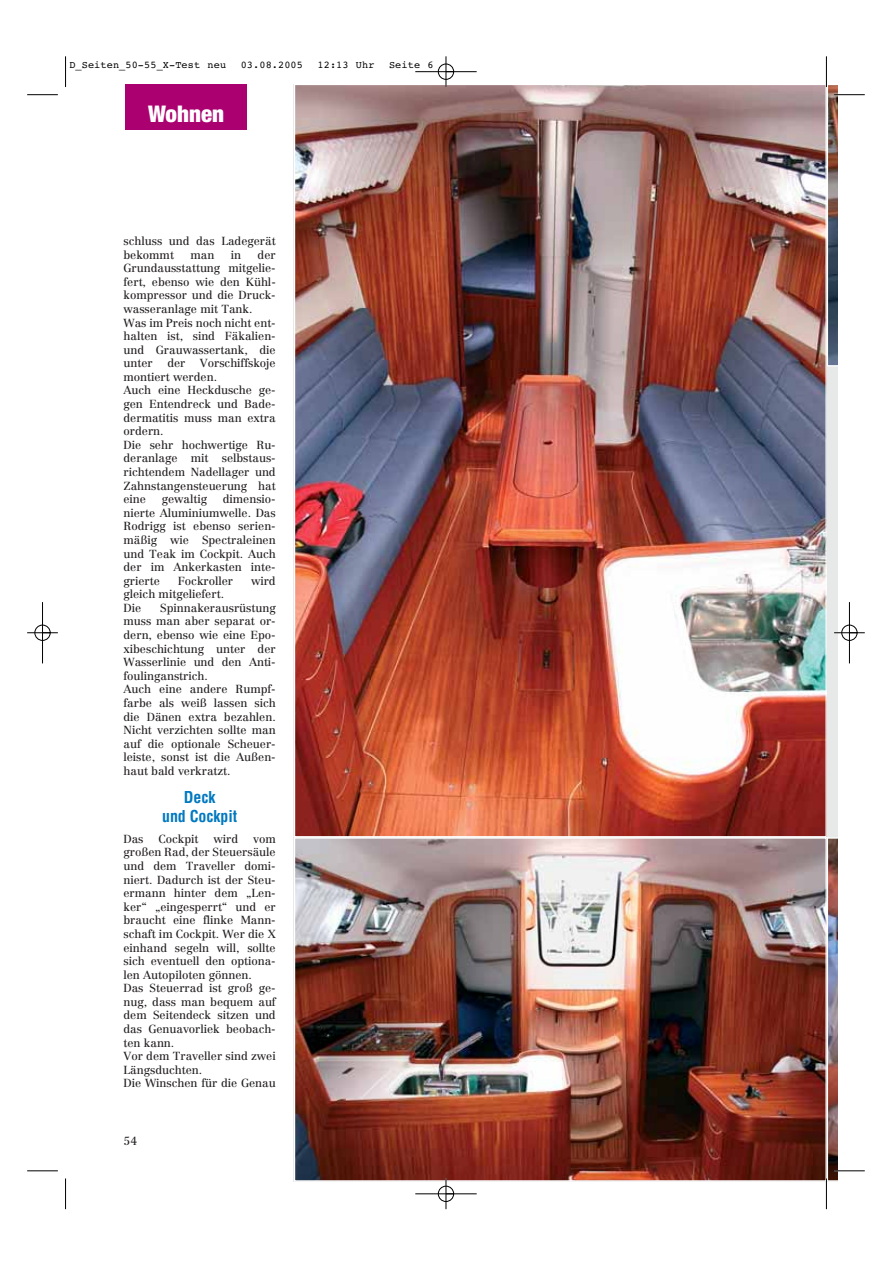
<style>
.page{position:relative;width:893px;height:1263px;background:#fff}
.page>*{position:absolute;margin:0;border:0;box-sizing:border-box;transform-origin:0 0}
.t1{font:900 condensed 22.95px "Helvetica Neue";color:#fff}
.t2{font:700 condensed 16.05px/19px "Helvetica";letter-spacing:-.005em;color:#0078c0;text-align:center}
.t3{font:11.55px/13.6px "Centennial";letter-spacing:-.005em;color:#231f20}
.t4{font:10.2px "Courier";letter-spacing:.01em;color:#000}
</style>
<div class="page">
<div style="left:125px;top:84px;width:122px;height:46px;background:#ab006f"></div>
<img style="left:296px;top:839px;width:528px;height:341px">
<img style="left:296px;top:86px;width:528px;height:749px">
<img style="left:826px;top:838px;width:11px;height:344px">
<svg style="left:826px;top:85px;width:11px;height:281px;background:#777277"></svg>
<hr style="left:65px;top:56px;width:1px;height:31px;background:#000">
<hr style="left:27px;top:94px;width:31px;height:1px;background:#000">
<hr style="left:826px;top:56px;width:1px;height:31px;background:#000">
<hr style="left:834px;top:94px;width:30px;height:1px;background:#000">
<hr style="left:65px;top:1179px;width:1px;height:30px;background:#000">
<hr style="left:27px;top:1171px;width:31px;height:1px;background:#000">
<hr style="left:826px;top:1179px;width:1px;height:30px;background:#000">
<hr style="left:834px;top:1171px;width:30px;height:1px;background:#000">
<hr style="left:415px;top:71px;width:61px;height:1px;background:#000">
<hr style="left:415px;top:1194px;width:61px;height:1px;background:#000">
<hr style="left:42px;top:602px;width:1px;height:61px;background:#000">
<hr style="left:849px;top:602px;width:1px;height:61px;background:#000">
<hr style="left:445px;top:56px;width:1px;height:31px;background:#000">
<hr style="left:445px;top:1178px;width:1px;height:31px;background:#000">
<hr style="left:27px;top:633px;width:31px;height:1px;background:#000">
<hr style="left:834px;top:633px;width:30px;height:1px;background:#000">
<div style="left:438px;top:64px;width:16px;height:16px;border:1px solid #000;border-radius:50%"></div>
<div style="left:438px;top:1186px;width:16px;height:16px;border:1px solid #000;border-radius:50%"></div>
<div style="left:35px;top:625px;width:15px;height:16px;border:1px solid #000;border-radius:50%"></div>
<div style="left:841px;top:625px;width:16px;height:16px;border:1px solid #000;border-radius:50%"></div>
<p class="t4" style="left:69px;top:61px;width:158px">D_Seiten_50-55_X-Test neu</p>
<p class="t4" style="left:241px;top:61px;width:64px">03.08.2005</p>
<p class="t4" style="left:317px;top:61px;width:58px">12:13 Uhr</p>
<p class="t4" style="left:389px;top:61px;width:46px">Seite 6</p>
<h1 class="t1" style="left:148px;top:105px;width:77px">Wohnen</h1>
<p class="t3" style="left:123px;top:235px;width:154px">schluss und das Ladegerät bekommt</p>
<p class="t3" style="left:123px;top:249px;width:154px;text-indent:134px">der<br>Grundausstattung mitgelie&shy;fert, ebenso wie den Kühl&shy;kompressor und die Druck&shy;wasseranlage mit Tank.<br>Was im Preis noch nicht ent&shy;halten ist, sind Fäkalien&shy;und Grauwassertank, die unter</p>
<p class="t3" style="left:190px;top:249px;width:25px">man</p>
<p class="t3" style="left:231px;top:249px;width:12px">in</p>
<p class="t3" style="left:123px;top:357px;width:154px;text-indent:76px">Vorschiffskoje montiert werden.<br>Auch eine Heckdusche ge&shy;gen Entendreck und Bade&shy;dermatitis muss man extra ordern.<br>Die sehr hochwertige Ru&shy;deranlage mit selbstaus&shy;richtendem Nadellager und<br>Zahnstangensteuerung hat eine</p>
<p class="t3" style="left:167px;top:357px;width:20px">der</p>
<p class="t3" style="left:123px;top:493px;width:154px;text-align:justify;text-indent:99px">dimensio&shy;nierte Aluminiumwelle. Das Rodrigg ist ebenso serien&shy;mäßig wie Spectraleinen und Teak im Cockpit. Auch der im Ankerkasten inte&shy;grierte</p>
<p class="t3" style="left:162px;top:493px;width:47px">gewaltig</p>
<p class="t3" style="left:178px;top:575px;width:57px">Fockroller</p>
<p class="t3" style="left:251px;top:575px;width:26px">wird</p>
<p class="t3" style="left:123px;top:588px;width:102px">gleich mitgeliefert.<br>Die</p>
<p class="t3" style="left:123px;top:602px;width:154px;text-indent:37px">Spinnakerausrüstung muss man aber separat or&shy;dern, ebenso wie eine Epo&shy;xibeschichtung unter der<br>Wasserlinie und den Anti&shy;foulinganstrich.<br>Auch eine andere Rumpf&shy;farbe als weiß lassen sich die Dänen extra bezahlen.<br>Nicht verzichten sollte man auf die optionale Scheuer&shy;leiste, sonst ist die Außen&shy;haut bald verkratzt.</p>
<h2 class="t2" style="left:162px;top:789px;width:77px">Deck<br>und Cockpit</h2>
<p class="t3" style="left:123px;top:833px;width:22px">Das</p>
<p class="t3" style="left:159px;top:833px;width:41px">Cockpit</p>
<p class="t3" style="left:213px;top:833px;width:26px">wird</p>
<p class="t3" style="left:123px;top:833px;width:154px;text-indent:130px">vom großen Rad, der Steuersäule und dem Traveller domi&shy;niert. Dadurch ist der Steu&shy;ermann hinter dem „Len&shy;ker“ „eingesperrt“ und er braucht eine flinke Mann&shy;schaft im Cockpit. Wer die X einhand segeln will, sollte sich eventuell den optiona&shy;len Autopiloten gönnen.<br>Das Steuerrad ist groß ge&shy;nug, dass man bequem auf dem Seitendeck sitzen und das Genuavorliek beobach&shy;ten kann.<br>Vor dem Traveller sind zwei<br>Längsduchten.<br>Die Winschen für die Genau</p>
<p class="t3" style="left:123px;top:1135px;width:15px">54</p>
</div>
